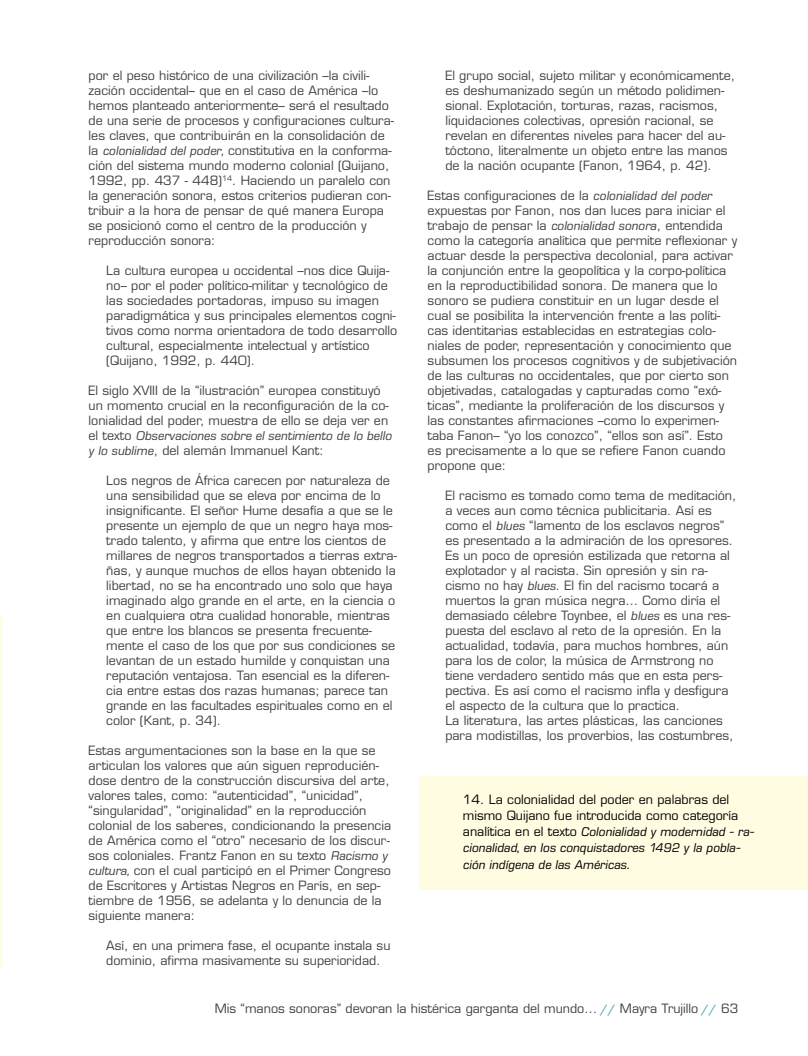
<style>
.page{position:relative;width:808px;height:1056px;background:#fff}
.page>*{position:absolute;margin:0;border:0;box-sizing:border-box;transform-origin:0 0}
.t1{font:12.5px/15px "Eurostile";color:#414042}
.t2{font:italic 12.5px/16.2px "Eurostile BQ";color:#000}
.t3{font:12.5px/16.2px "Eurostile";color:#000}
.t4{font:italic 12.5px "Eurostile BQ";color:#414042}
.s1{font-family:"Eurostile BQ";font-style:italic}
.s2{font-family:"Eurostile";font-style:normal}
.s3{font-weight:700;color:#48acb8}
</style>
<div class="page">
<hr style="left:0;top:617px;width:2px;height:350px;background:#fffce1">
<div style="left:420px;top:777px;width:388px;height:113px;background:#fffce1"></div>
<p class="t1" style="left:89px;top:68px;width:307px">por el peso histórico de una civilización –la civili&shy;zación occidental– que en el caso de América –lo hemos planteado anteriormente– será el resultado de una serie de procesos y configuraciones cultura&shy;les claves, que contribuirán en la consolidación de la <span class="s1">colonialidad del poder,</span> constitutiva en la conforma&shy;ción del sistema mundo moderno colonial (Quijano, 1992, pp. 437 -‐448)<sup>14</sup>. Haciendo un paralelo con la generación sonora, estos criterios pudieran con&shy;tribuir a la hora de pensar de qué manera Europa se posicionó como el centro de la producción y reproducción sonora:</p>
<p class="t1" style="left:106px;top:263px;width:292px">La cultura europea u occidental –nos dice Quija&shy;no– por el poder político-militar y tecnológico de las sociedades portadoras, impuso su imagen paradigmática y sus principales elementos cogni&shy;tivos como norma orientadora de todo desarrollo cultural, especialmente intelectual y artístico (Quijano, 1992, p. 440).</p>
<p class="t1" style="left:89px;top:383px;width:302px">El siglo XVIII de la “ilustración” europea constituyó un momento crucial en la reconfiguración de la co&shy;lonialidad del poder, muestra de ello se deja ver en</p>
<p class="t4" style="left:89px;top:429px;width:305px"><span class="s2">el texto</span> Observaciones sobre el sentimiento de lo bello</p>
<p class="t1" style="left:89px;top:443px;width:237px"><span class="s1">y lo sublime</span>, del alemán Immanuel Kant:</p>
<p class="t1" style="left:106px;top:473px;width:292px">Los negros de África carecen por naturaleza de una sensibilidad que se eleva por encima de lo insignificante. El señor Hume desafía a que se le presente un ejemplo de que un negro haya mos&shy;trado talento, y afirma que entre los cientos de millares de negros transportados a tierras extra&shy;ñas, y aunque muchos de ellos hayan obtenido la libertad, no se ha encontrado uno solo que haya imaginado algo grande en el arte, en la ciencia o en cualquiera otra cualidad honorable, mientras que entre los blancos se presenta frecuente&shy;mente el caso de los que por sus condiciones se levantan de un estado humilde y conquistan una reputación ventajosa. Tan esencial es la diferen&shy;cia entre estas dos razas humanas; parece tan grande en las facultades espirituales como en el color (Kant, p. 34).</p>
<p class="t1" style="left:89px;top:743px;width:304px">Estas argumentaciones son la base en la que se articulan los valores que aún siguen reproducién&shy;dose dentro de la construcción discursiva del arte, valores tales, como: “autenticidad”, “unicidad”, “singularidad”, “originalidad” en la reproducción colonial de los saberes, condicionando la presencia de América como el “otro” necesario de los discur&shy;sos coloniales. Frantz Fanon en su texto <span class="s1">Racismo y cultura,</span> con el cual participó en el Primer Congreso de Escritores y Artistas Negros en París, en sep&shy;tiembre de 1956, se adelanta y lo denuncia de la siguiente manera:</p>
<p class="t1" style="left:106px;top:938px;width:286px">Así, en una primera fase, el ocupante instala su dominio, afirma masivamente su superioridad.</p>
<p class="t1" style="left:445px;top:68px;width:291px">El grupo social, sujeto militar y económicamente, es deshumanizado según un método polidimen&shy;sional. Explotación, torturas, razas, racismos, liquidaciones colectivas, opresión racional, se revelan en diferentes niveles para hacer del au&shy;tóctono, literalmente un objeto entre las manos de la nación ocupante (Fanon, 1964, p. 42).</p>
<p class="t1" style="left:428px;top:188px;width:311px">Estas configuraciones de la <span class="s1">colonialidad del poder </span>expuestas por Fanon, nos dan luces para iniciar el trabajo de pensar la <span class="s1">colonialidad sonora</span>, entendida como la categoría analítica que permite reflexionar y actuar desde la perspectiva decolonial, para activar la conjunción entre la geopolítica y la corpo-política en la reproductibilidad sonora. De manera que lo sonoro se pudiera constituir en un lugar desde el cual se posibilita la intervención frente a las políti&shy;cas identitarias establecidas en estrategias colo&shy;niales de poder, representación y conocimiento que subsumen los procesos cognitivos y de subjetivación de las culturas no occidentales, que por cierto son objetivadas, catalogadas y capturadas como “exó&shy;ticas”, mediante la proliferación de los discursos y las constantes afirmaciones –como lo experimen&shy;taba Fanon– “yo los conozco”, “ellos son así”. Esto es precisamente a lo que se refiere Fanon cuando propone que:</p>
<p class="t1" style="left:445px;top:488px;width:293px">El racismo es tomado como tema de meditación, a veces aun como técnica publicitaria. Así es como el <span class="s1">blues</span> “lamento de los esclavos negros” es presentado a la admiración de los opresores.<br>Es un poco de opresión estilizada que retorna al explotador y al racista. Sin opresión y sin ra&shy;cismo no hay <span class="s1">blues</span>. El fin del racismo tocará a muertos la gran música negra… Como diría el demasiado célebre Toynbee, el <span class="s1">blues</span> es una res&shy;puesta del esclavo al reto de la opresión. En la actualidad, todavía, para muchos hombres, aún para los de color, la música de Armstrong no tiene verdadero sentido más que en esta pers&shy;pectiva. Es así como el racismo infla y desfigura el aspecto de la cultura que lo practica.<br>La literatura, las artes plásticas, las canciones para modistillas, los proverbios, las costumbres,</p>
<p class="t3" style="left:463px;top:791px;width:277px">14. La colonialidad del poder en palabras del mismo Quijano fue introducida como categoría</p>
<p class="t2" style="left:463px;top:824px;width:293px"><span class="s2">analítica en el texto</span> Colonialidad y modernidad - ra&shy;cionalidad, en los conquistadores 1492 y la pobla&shy;ción indígena de las Américas.</p>
<p class="t1" style="left:215px;top:1001px;width:525px">Mis “manos sonoras” devoran la histérica garganta del mundo... <span class="s3">//</span> Mayra Trujillo <span class="s3">//</span> 63</p>
</div>
